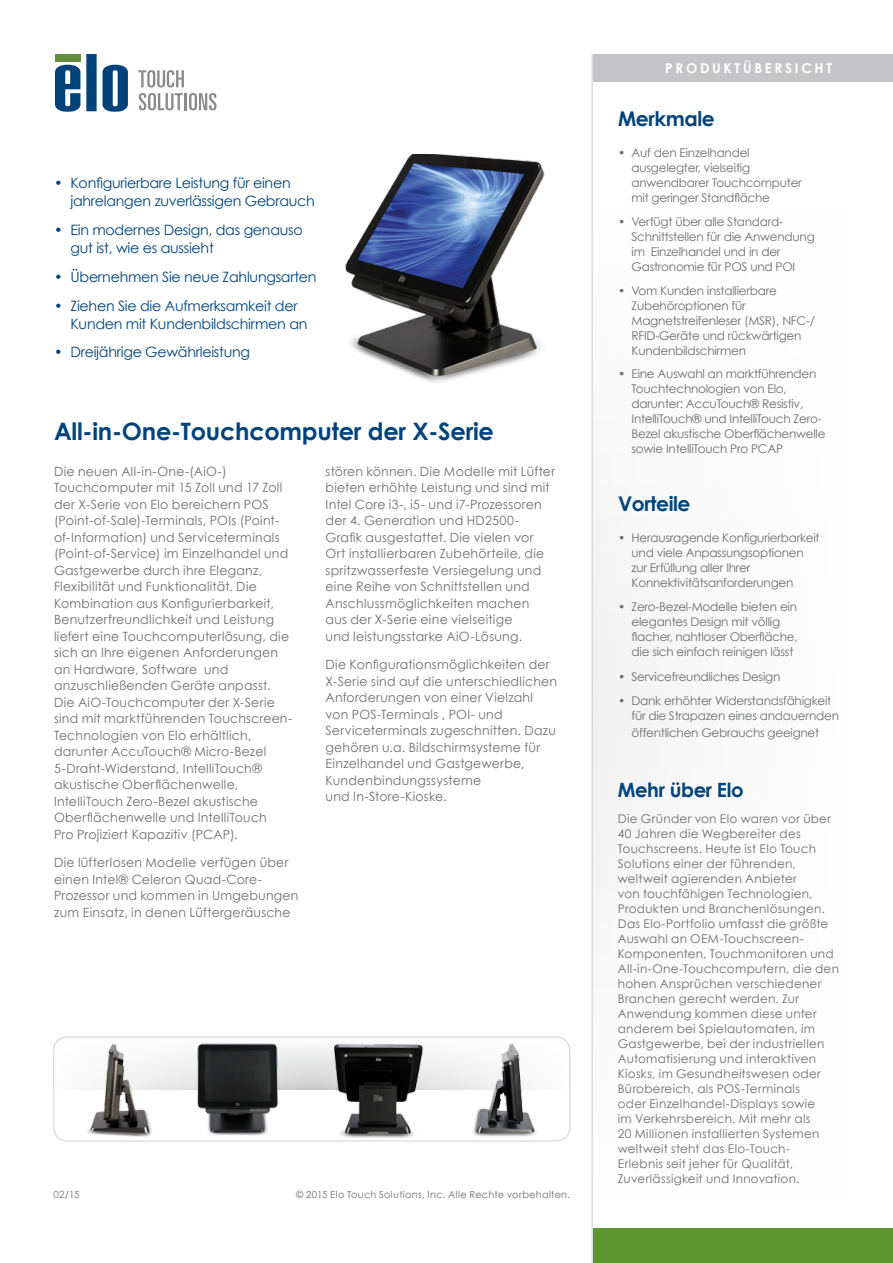
<style>
.page{position:relative;width:893px;height:1263px;background:#fff}
.page>*{position:absolute;margin:0;border:0;box-sizing:border-box;transform-origin:0 0}
.t1{font:700 24px "Century Gothic";letter-spacing:-.01em;color:#00437b}
.t2{font:700 20.25px "Century Gothic";letter-spacing:-.02em;color:#00437b}
.t3{font:700 19.65px "Century Gothic";letter-spacing:-.02em;color:#00437b}
.t4{font:14.25px/18px "Century Gothic";letter-spacing:-.02em;color:#00437b}
.t5{font:700 13.5px "Century Gothic";letter-spacing:.2em;color:#fff}
.t6{font:12.75px/16.5px "Century Gothic";letter-spacing:.02em;color:#6d6e71}
.t7{font:12px/15px "Century Gothic";letter-spacing:-.02em;color:#6d6e71}
.t8{font:12px/15px "Century Gothic";letter-spacing:.02em;color:#6d6e71}
.t9{font:9.75px "Century Gothic";letter-spacing:.03em;color:#6d6e71}
</style>
<div class="page">
<svg style="left:55px;top:1038px;width:516px;height:52px"></svg>
<div style="left:53px;top:1036px;width:517px;height:105px;border:1px solid #d1d3d4;border-radius:13px"></div>
<div style="left:593px;top:54px;width:300px;height:27px;background:#c5c5c8"></div>
<hr style="left:592px;top:54px;width:1px;height:1209px;background:#d1d3d4">
<div style="left:593px;top:1229px;width:300px;height:34px;background:#5e9732"></div>
<svg style="left:55px;top:65px;width:25px;height:47px"></svg>
<svg style="left:86px;top:54px;width:42px;height:58px"></svg>
<div style="left:55px;top:54px;width:26px;height:7px;background:#648d3d"></div>
<svg style="left:138px;top:70px;width:46px;height:17px"></svg>
<svg style="left:139px;top:93px;width:44px;height:17px"></svg>
<hr style="left:184px;top:93px;width:3px;height:17px;background:#8a8a8d">
<svg style="left:189px;top:93px;width:27px;height:17px"></svg>
<img style="left:345px;top:154px;width:200px;height:228px">
<img style="left:177px;top:1036px;width:105px;height:105px">
<img style="left:318px;top:1036px;width:114px;height:104px">
<img style="left:70px;top:1040px;width:97px;height:97px">
<img style="left:451px;top:1042px;width:91px;height:95px">
<p class="t4" style="left:71px;top:174px;width:246px;text-indent:-17px">• Konfigurierbare Leistung für einen jahrelangen zuverlässigen Gebrauch</p>
<p class="t4" style="left:71px;top:221px;width:234px;text-indent:-17px">• Ein modernes Design, das genauso gut ist, wie es aussieht</p>
<p class="t4" style="left:54px;top:267px;width:264px">• Übernehmen Sie neue Zahlungsarten</p>
<p class="t4" style="left:71px;top:296px;width:238px;text-indent:-17px">• Ziehen Sie die Aufmerksamkeit der<br>Kunden mit Kundenbildschirmen an</p>
<p class="t4" style="left:54px;top:343px;width:198px">• Dreijährige Gewährleistung</p>
<h1 class="t1" style="left:54px;top:416px;width:441px">All-in-One-Touchcomputer der X-Serie</h1>
<p class="t6" style="left:54px;top:463px;width:240px">Die neuen All-in-One-(AiO-)<br>Touchcomputer mit 15 Zoll und 17 Zoll der X-Serie von Elo bereichern POS (Point-of-Sale)-Terminals, POIs (Point&shy;of-Information) und Serviceterminals (Point-of-Service) im Einzelhandel und Gastgewerbe durch ihre Eleganz, Flexibilität und Funktionalität. Die Kombination aus Konfigurierbarkeit, Benutzerfreundlichkeit und Leistung liefert eine Touchcomputerlösung, die sich an Ihre eigenen Anforderungen an Hardware, Software und anzuschließenden Geräte anpasst.<br>Die AiO-Touchcomputer der X-Serie sind mit marktführenden Touchscreen-Technologien von Elo erhältlich, darunter AccuTouch® Micro-Bezel 5-Draht-Widerstand, IntelliTouch® akustische Oberflächenwelle, IntelliTouch Zero-Bezel akustische Oberflächenwelle und IntelliTouch<br>Pro Projiziert Kapazitiv (PCAP).</p>
<p class="t6" style="left:54px;top:854px;width:246px">Die lüfterlosen Modelle verfügen über einen Intel® Celeron Quad-Core-Prozessor und kommen in Umgebungen zum Einsatz, in denen Lüftergeräusche</p>
<p class="t6" style="left:326px;top:463px;width:231px">stören können. Die Modelle mit Lüfter bieten erhöhte Leistung und sind mit Intel Core i3-, i5- und i7-Prozessoren der 4. Generation und HD2500- Grafik ausgestattet. Die vielen vor Ort installierbaren Zubehörteile, die spritzwasserfeste Versiegelung und eine Reihe von Schnittstellen und Anschlussmöglichkeiten machen<br>aus der X-Serie eine vielseitige<br>und leistungsstarke AiO-Lösung.</p>
<p class="t6" style="left:326px;top:656px;width:233px">Die Konfigurationsmöglichkeiten der X-Serie sind auf die unterschiedlichen Anforderungen von einer Vielzahl von POS-Terminals , POI- und Serviceterminals zugeschnitten. Dazu gehören u.a. Bildschirmsysteme für Einzelhandel und Gastgewerbe, Kundenbindungssysteme<br>und In-Store-Kioske.</p>
<p class="t9" style="left:53px;top:1189px;width:28px">02/15</p>
<p class="t9" style="left:296px;top:1189px;width:275px">© 2015 Elo Touch Solutions, Inc. Alle Rechte vorbehalten.</p>
<p class="t5" style="left:665px;top:60px;width:168px">PRODUKTÜBERSICHT</p>
<h2 class="t2" style="left:618px;top:106px;width:98px">Merkmale</h2>
<p class="t7" style="left:631px;top:145px;width:172px;text-indent:-14px">• Auf den Einzelhandel ausgelegter, vielseitig anwendbarer Touchcomputer mit geringer Standfläche</p>
<p class="t7" style="left:631px;top:214px;width:185px;text-indent:-14px">• Verfügt über alle Standard-<br>Schnittstellen für die Anwendung im Einzelhandel und in der<br>Gastronomie für POS und POI</p>
<p class="t7" style="left:631px;top:282px;width:185px;text-indent:-14px">• Vom Kunden installierbare<br>Zubehöroptionen für<br>Magnetstreifenleser (MSR), NFC-/<br>RFID-Geräte und rückwärtigen<br>Kundenbildschirmen</p>
<p class="t7" style="left:631px;top:366px;width:195px;text-indent:-14px">• Eine Auswahl an marktführenden Touchtechnologien von Elo, darunter: AccuTouch® Resistiv, IntelliTouch® und IntelliTouch Zero-Bezel akustische Oberflächenwelle sowie IntelliTouch Pro PCAP</p>
<h2 class="t2" style="left:618px;top:491px;width:74px">Vorteile</h2>
<p class="t7" style="left:631px;top:530px;width:190px;text-indent:-14px">• Herausragende Konfigurierbarkeit und viele Anpassungsoptionen zur Erfüllung aller Ihrer<br>Konnektivitätsanforderungen</p>
<p class="t7" style="left:631px;top:599px;width:168px;text-indent:-14px">• Zero-Bezel-Modelle bieten ein elegantes Design mit völlig flacher, nahtloser Oberfläche, die sich einfach reinigen lässt</p>
<p class="t7" style="left:618px;top:669px;width:164px">• Servicefreundliches Design</p>
<p class="t7" style="left:631px;top:693px;width:209px;text-indent:-14px">• Dank erhöhter Widerstandsfähigkeit für die Strapazen eines andauernden</p>
<p class="t7" style="left:631px;top:724px;width:189px">öffentlichen Gebrauchs geeignet</p>
<h3 class="t3" style="left:618px;top:777px;width:127px">Mehr über Elo</h3>
<p class="t8" style="left:618px;top:811px;width:223px">Die Gründer von Elo waren vor über 40 Jahren die Wegbereiter des Touchscreens. Heute ist Elo Touch Solutions einer der führenden, weltweit agierenden Anbieter<br>von touchfähigen Technologien, Produkten und Branchenlösungen.<br>Das Elo-Portfolio umfasst die größte Auswahl an OEM-Touchscreen-Komponenten, Touchmonitoren und All-in-One-Touchcomputern, die den hohen Ansprüchen verschiedener Branchen gerecht werden. Zur Anwendung kommen diese unter anderem bei Spielautomaten, im Gastgewerbe, bei der industriellen Automatisierung und interaktiven Kiosks, im Gesundheitswesen oder Bürobereich, als POS-Terminals<br>oder Einzelhandel-Displays sowie<br>im Verkehrsbereich. Mit mehr als<br>20 Millionen installierten Systemen weltweit steht das Elo-Touch-<br>Erlebnis seit jeher für Qualität, Zuverlässigkeit und Innovation.</p>
</div>
